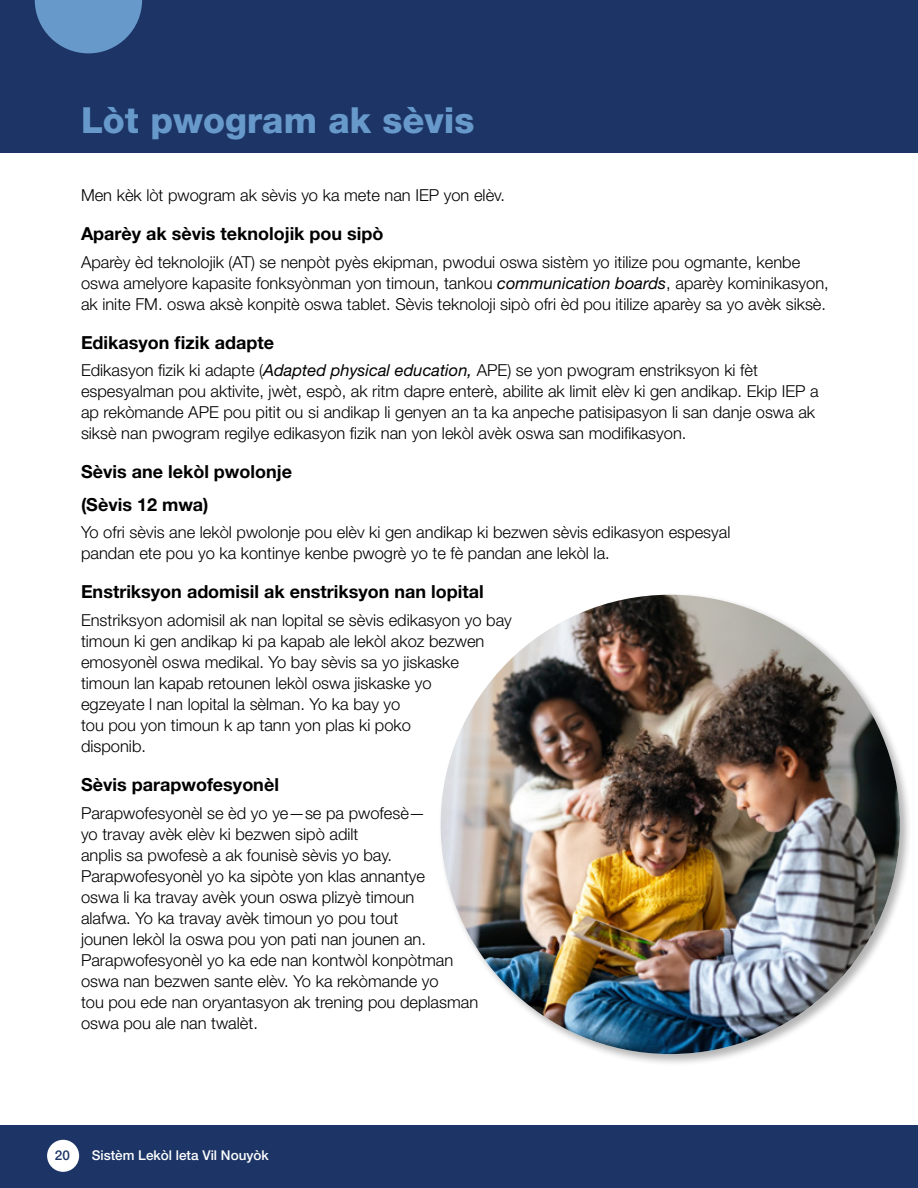
<style>
.page{position:relative;width:918px;height:1188px;background:#fff}
.page>*{position:absolute;margin:0;border:0;box-sizing:border-box;transform-origin:0 0}
.Heading_1_Orange{font:800 36px "Helvetica Neue LT Std";color:#6899cb}
.Subhead{font:700 18px "Helvetica Neue LT Std";color:#000}
.Text{font:300 16.5px/21px "Helvetica Neue LT Std";color:#000}
.t1{font:500 13.5px "Helvetica Neue LT Std";color:#fff}
.t2{font:500 13.5px "Helvetica Neue LT Std";color:#1c3566}
.s1{font-weight:400;font-style:italic}
</style>
<div class="page">
<div style="left:0;top:0;width:918px;height:153px;background:#1c3566"></div>
<div style="left:0;top:1125px;width:918px;height:63px;background:#1c3566"></div>
<div style="left:47px;top:1140px;width:32px;height:32px;background:#fff;border-radius:50%"></div>
<svg style="left:35px;top:0;width:107px;height:53px"></svg>
<div style="left:438px;top:592px;width:474px;height:474px;background:#000;opacity:.3"></div>
<img style="left:441px;top:595px;width:459px;height:459px;border-radius:230px">
<h1 class="Heading_1_Orange" style="left:81px;top:99px;width:395px">Lòt pwogram ak sèvis</h1>
<p class="Text" style="left:81px;top:184px;width:426px">Men kèk lòt pwogram ak sèvis yo ka mete nan IEP yon elèv.</p>
<h2 class="Subhead" style="left:81px;top:222px;width:304px">Aparèy ak sèvis teknolojik pou sipò</h2>
<p class="Text" style="left:81px;top:251px;width:749px">Aparèy èd teknolojik (AT) se nenpòt pyès ekipman, pwodui oswa sistèm yo itilize pou ogmante, kenbe oswa amelyore kapasite fonksyònman yon timoun, tankou <span class="s1">communication boards</span>, aparèy kominikasyon, ak inite FM. oswa aksè konpitè oswa tablet. Sèvis teknoloji sipò ofri èd pou itilize aparèy sa yo avèk siksè.</p>
<h2 class="Subhead" style="left:81px;top:331px;width:195px">Edikasyon fizik adapte</h2>
<p class="Text" style="left:81px;top:360px;width:739px">Edikasyon fizik ki adapte (<span class="s1">Adapted physical education,</span> APE) se yon pwogram enstriksyon ki fèt espesyalman pou aktivite, jwèt, espò, ak ritm dapre enterè, abilite ak limit elèv ki gen andikap. Ekip IEP a ap rekòmande APE pou pitit ou si andikap li genyen an ta ka anpeche patisipasyon li san danje oswa ak siksè nan pwogram regilye edikasyon fizik nan yon lekòl avèk oswa san modifikasyon.</p>
<h2 class="Subhead" style="left:81px;top:461px;width:213px">Sèvis ane lekòl pwolonje</h2>
<h2 class="Subhead" style="left:81px;top:493px;width:129px">(Sèvis 12 mwa)</h2>
<p class="Text" style="left:81px;top:522px;width:651px">Yo ofri sèvis ane lekòl pwolonje pou elèv ki gen andikap ki bezwen sèvis edikasyon espesyal pandan ete pou yo ka kontinye kenbe pwogrè yo te fè pandan ane lekòl la.</p>
<h2 class="Subhead" style="left:81px;top:581px;width:404px">Enstriksyon adomisil ak enstriksyon nan lopital</h2>
<p class="Text" style="left:81px;top:609px;width:432px">Enstriksyon adomisil ak nan lopital se sèvis edikasyon yo bay timoun ki gen andikap ki pa kapab ale lekòl akoz bezwen emosyonèl oswa medikal. Yo bay sèvis sa yo jiskaske<br>timoun lan kapab retounen lekòl oswa jiskaske yo<br>egzeyate l nan lopital la sèlman. Yo ka bay yo<br>tou pou yon timoun k ap tann yon plas ki poko<br>disponib.</p>
<h2 class="Subhead" style="left:81px;top:773px;width:199px">Sèvis parapwofesyonèl</h2>
<p class="Text" style="left:81px;top:802px;width:399px">Parapwofesyonèl se èd yo ye—se pa pwofesè—<br>yo travay avèk elèv ki bezwen sipò adilt<br>anplis sa pwofesè a ak founisè sèvis yo bay.<br>Parapwofesyonèl yo ka sipòte yon klas annantye<br>oswa li ka travay avèk youn oswa plizyè timoun<br>alafwa. Yo ka travay avèk timoun yo pou tout<br>jounen lekòl la oswa pou yon pati nan jounen an.<br>Parapwofesyonèl yo ka ede nan kontwòl konpòtman oswa nan bezwen sante elèv. Yo ka rekòmande yo<br>tou pou ede nan oryantasyon ak trening pou deplasman oswa pou ale nan twalèt.</p>
<p class="t2" style="left:55px;top:1147px;width:17px">20</p>
<p class="t1" style="left:92px;top:1147px;width:178px">Sistèm Lekòl leta Vil Nouyòk</p>
</div>
